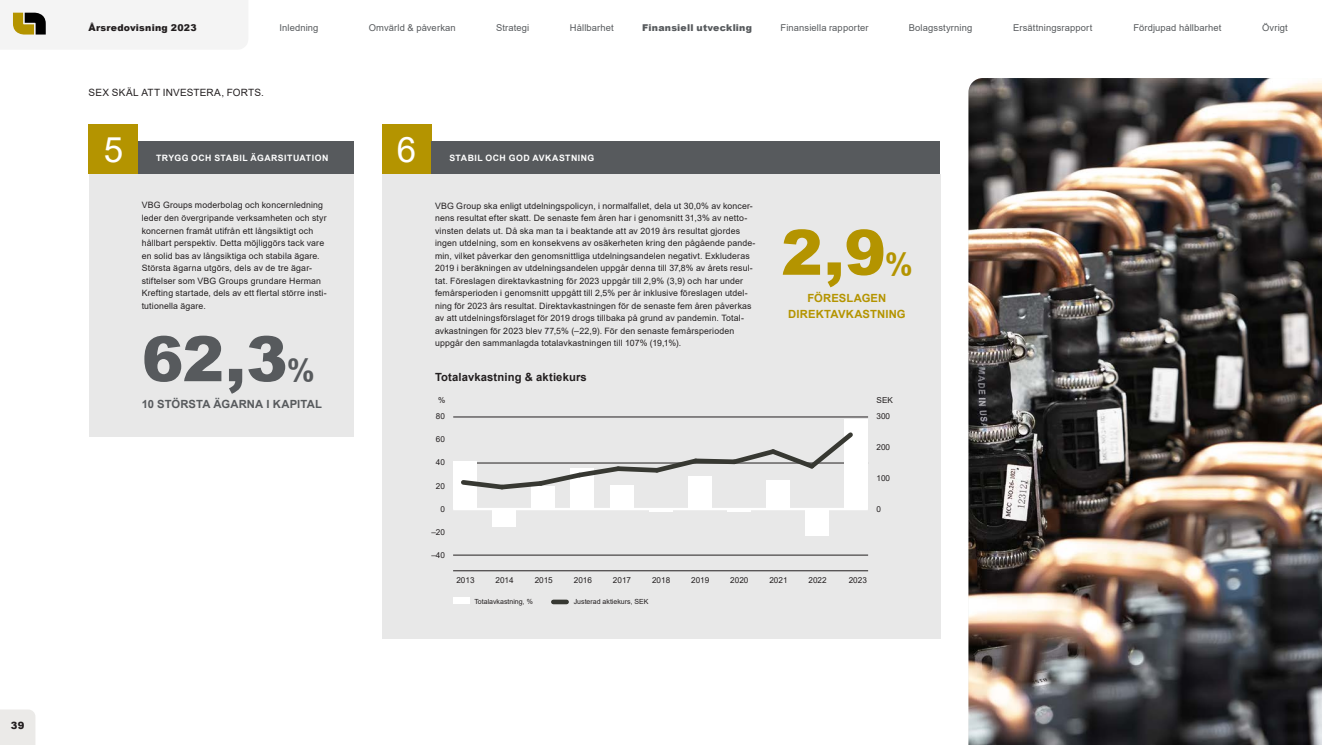
<style>
.page{position:relative;width:1322px;height:745px;background:#fff}
.page>*{position:absolute;margin:0;border:0;box-sizing:border-box;transform-origin:0 0}
.F_12_Faktarubrik{font:900 62.5px "Arial";color:#575a5d}
.F_12_Faktarubrik-2{font:900 62.5px "Arial";color:#b49400}
.t1{font:35px "Arial";color:#fff}
.t2{font:700 11.25px/16.2px "Arial";letter-spacing:.015em;color:#b49400;text-align:center}
.F_12_Faktarubrik-3{font:700 11.25px "Arial";letter-spacing:.01em;color:#231f20}
.t3{font:700 11.25px "Arial";letter-spacing:.005em;color:#575a5d}
.F_01_Bröd_u_indrag{font:10px "Arial";letter-spacing:.02em;color:#231f20}
.t4{font:900 10px "Arial";color:#231f20}
.t5{font:9.38px "Arial";letter-spacing:.015em;color:#575a5d}
.t6{font:900 9.38px "Arial";letter-spacing:.02em;color:#575a5d}
.t7{font:900 9.38px "Arial";letter-spacing:.02em;color:#231f20}
.F_13_Faktatext{font:8.75px/12.5px "Arial";letter-spacing:.015em;color:#231f20}
.F_11_Bildrubrik{font:700 8.75px "Arial";letter-spacing:.055em;color:#fff}
.t8{font:8.12px "Arial";color:#231f20}
.t9{font:7px "Arial";color:#231f20}
.s1{font-weight:700;font-size:31px}
</style>
<div class="page">
<div style="left:382px;top:174px;width:558px;height:464px;background:#e8e8e8"></div>
<hr style="left:453px;top:570px;width:415px;height:1px;background:#231f20">
<hr style="left:453px;top:554px;width:415px;height:1px;background:#231f20">
<hr style="left:453px;top:416px;width:415px;height:1px;background:#231f20">
<hr style="left:453px;top:507px;width:415px;height:3px;background:#fff">
<div style="left:453px;top:461px;width:24px;height:47px;background:#fff"></div>
<div style="left:492px;top:508px;width:24px;height:18px;background:#fff"></div>
<div style="left:531px;top:486px;width:24px;height:22px;background:#fff"></div>
<div style="left:570px;top:468px;width:24px;height:40px;background:#fff"></div>
<div style="left:610px;top:485px;width:23px;height:23px;background:#fff"></div>
<hr style="left:649px;top:508px;width:23px;height:3px;background:#fff">
<div style="left:688px;top:476px;width:23px;height:32px;background:#fff"></div>
<hr style="left:727px;top:508px;width:24px;height:3px;background:#fff">
<div style="left:766px;top:480px;width:24px;height:28px;background:#fff"></div>
<div style="left:805px;top:508px;width:24px;height:27px;background:#fff"></div>
<div style="left:844px;top:419px;width:24px;height:89px;background:#fff"></div>
<svg style="left:461px;top:432px;width:392px;height:60px"></svg>
<div style="left:553px;top:599px;width:13px;height:5px;background:#373832"></div>
<div style="left:453px;top:597px;width:17px;height:7px;background:#fff"></div>
<div style="left:382px;top:124px;width:49px;height:50px;background:#b49400"></div>
<div style="left:431px;top:141px;width:509px;height:33px;background:#575a5d"></div>
<div style="left:89px;top:124px;width:49px;height:50px;background:#b49400"></div>
<div style="left:89px;top:174px;width:264px;height:262px;background:#e8e8e8"></div>
<div style="left:138px;top:141px;width:215px;height:33px;background:#575a5d"></div>
<img style="left:968px;top:78px;width:354px;height:666px">
<svg style="left:0;top:709px;width:35px;height:35px"></svg>
<div style="left:0;top:0;width:248px;height:49px;background:#f4f4f4"></div>
<p class="t4" style="left:11px;top:717px;width:15px">39</p>
<p class="t7" style="left:89px;top:21px;width:109px">Årsredovisning 2023</p>
<p class="t5" style="left:279px;top:21px;width:41px">Inledning</p>
<p class="t5" style="left:369px;top:21px;width:88px">Omvärld &amp; påverkan</p>
<p class="t5" style="left:496px;top:21px;width:35px">Strategi</p>
<p class="t5" style="left:570px;top:21px;width:45px">Hållbarhet</p>
<p class="t6" style="left:642px;top:21px;width:111px">Finansiell utveckling</p>
<p class="t5" style="left:780px;top:21px;width:89px">Finansiella rapporter</p>
<p class="t5" style="left:909px;top:21px;width:65px">Bolagsstyrning</p>
<p class="t5" style="left:1013px;top:21px;width:81px">Ersättningsrapport</p>
<p class="t5" style="left:1133px;top:21px;width:89px">Fördjupad hållbarhet</p>
<p class="t5" style="left:1262px;top:21px;width:27px">Övrigt</p>
<p class="F_01_Bröd_u_indrag" style="left:89px;top:85px;width:177px">SEX SKÄL ATT INVESTERA, FORTS.</p>
<p class="t1" style="left:104px;top:125px;width:21px">5</p>
<p class="F_11_Bildrubrik" style="left:156px;top:151px;width:174px">TRYGG OCH STABIL ÄGARSITUATION</p>
<p class="t1" style="left:397px;top:125px;width:21px">6</p>
<p class="F_11_Bildrubrik" style="left:449px;top:151px;width:147px">STABIL OCH GOD AVKASTNING</p>
<p class="F_13_Faktatext" style="left:142px;top:199px;width:186px">VBG Groups moderbolag och koncernledning leder den övergripande verksamheten och styr koncernen framåt utifrån ett långsiktigt och hållbart perspektiv. Detta möjliggörs tack vare en solid bas av långsiktiga och stabila ägare.<br>Största ägarna utgörs, dels av de tre ägar&shy;stiftelser som VBG Groups grundare Herman Krefting startade, dels av ett flertal större insti&shy;tutionella ägare.</p>
<p class="F_12_Faktarubrik" style="left:142px;top:313px;width:174px">62,3<span class="s1">%</span></p>
<p class="t3" style="left:142px;top:396px;width:182px">10 STÖRSTA ÄGARNA I KAPITAL</p>
<p class="F_13_Faktatext" style="left:435px;top:199px;width:322px">VBG Group ska enligt utdelningspolicyn, i normalfallet, dela ut 30,0% av koncer&shy;nens resultat efter skatt. De senaste fem åren har i genomsnitt 31,3% av netto&shy;vinsten delats ut. Då ska man ta i beaktande att av 2019 års resultat gjordes ingen utdelning, som en konsekvens av osäkerheten kring den pågående pande&shy;min, vilket påverkar den genomsnittliga utdelningsandelen negativt. Exkluderas 2019 i beräkningen av utdelningsandelen uppgår denna till 37,8% av årets resul&shy;tat. Föreslagen direktavkastning för 2023 uppgår till 2,9% (3,9) och har under femårsperioden i genomsnitt uppgått till 2,5% per år inklusive föreslagen utdel&shy;ning för 2023 års resultat. Direktavkastningen för de senaste fem åren påverkas av att utdelningsförslaget för 2019 drogs tillbaka på grund av pandemin. Total&shy;avkastningen för 2023 blev 77,5% (–22,9). För den senaste femårsperioden uppgår den sammanlagda totalavkastningen till 107% (19,1%).</p>
<p class="F_12_Faktarubrik-3" style="left:435px;top:369px;width:153px">Totalavkastning &amp; aktiekurs</p>
<p class="F_12_Faktarubrik-2" style="left:781px;top:207px;width:133px">2,9<span class="s1">%</span></p>
<p class="t2" style="left:788px;top:289px;width:119px">FÖRESLAGEN<br>DIREKTAVKASTNING</p>
<p class="t8" style="left:438px;top:394px;width:9px">%</p>
<p class="t8" style="left:876px;top:394px;width:18px">SEK</p>
<p class="t8" style="left:436px;top:410px;width:11px">80</p>
<p class="t8" style="left:436px;top:433px;width:11px">60</p>
<p class="t8" style="left:876px;top:410px;width:15px">300</p>
<p class="t8" style="left:876px;top:441px;width:15px">200</p>
<p class="t8" style="left:436px;top:456px;width:11px">40</p>
<p class="t8" style="left:436px;top:480px;width:11px">20</p>
<p class="t8" style="left:876px;top:472px;width:15px">100</p>
<p class="t8" style="left:440px;top:503px;width:6px">0</p>
<p class="t8" style="left:876px;top:503px;width:6px">0</p>
<p class="t8" style="left:431px;top:526px;width:15px">–20</p>
<p class="t8" style="left:431px;top:549px;width:15px">–40</p>
<p class="t8" style="left:456px;top:574px;width:20px">2013</p>
<p class="t8" style="left:495px;top:574px;width:20px">2014</p>
<p class="t8" style="left:535px;top:574px;width:20px">2015</p>
<p class="t8" style="left:574px;top:574px;width:20px">2016</p>
<p class="t8" style="left:613px;top:574px;width:20px">2017</p>
<p class="t8" style="left:652px;top:574px;width:20px">2018</p>
<p class="t8" style="left:691px;top:574px;width:20px">2019</p>
<p class="t8" style="left:730px;top:574px;width:20px">2020</p>
<p class="t8" style="left:769px;top:574px;width:20px">2021</p>
<p class="t8" style="left:808px;top:574px;width:20px">2022</p>
<p class="t8" style="left:849px;top:574px;width:20px">2023</p>
<p class="t9" style="left:474px;top:596px;width:60px">Totalavkastning, %</p>
<p class="t9" style="left:574px;top:596px;width:76px">Justerad aktiekurs, SEK</p>
</div>
